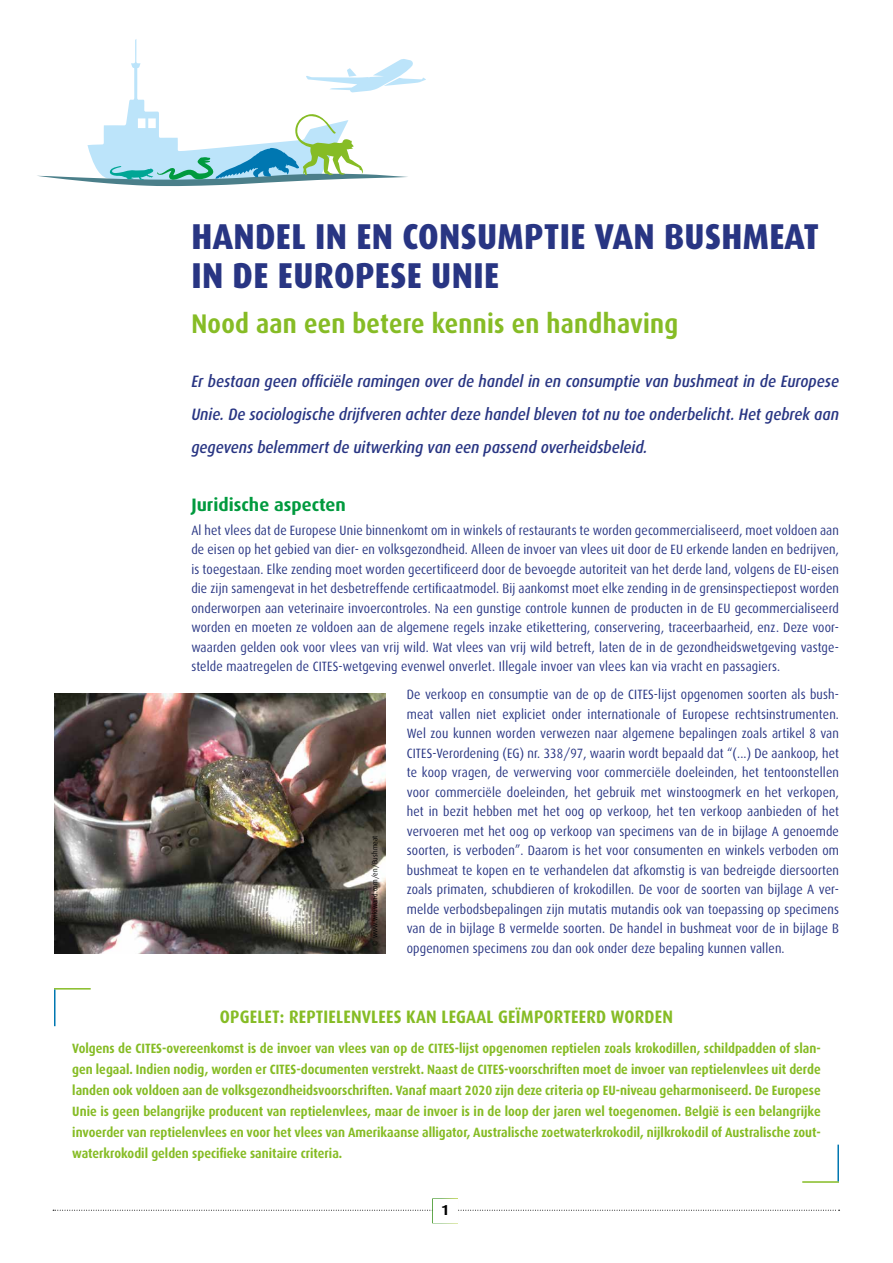
<style>
.page{position:relative;width:893px;height:1263px;background:#fff}
.page>*{position:absolute;margin:0;border:0;box-sizing:border-box;transform-origin:0 0}
.body{font:800 36px/39px "Dax";letter-spacing:.01em;color:#283583;scale:.9 1}
.body-2{font:700 27px "Dax";letter-spacing:.01em;color:#86bc25;scale:.9 1}
.vert-exergue{font:700 18px "Dax";letter-spacing:.01em;color:#86bc25;scale:.9 1}
.intertitre{font:700 18px "Dax";color:#009a3e}
.body-3{font:italic 500 16.5px/33px "Dax";color:#283583;text-align:justify;scale:.9 1}
.t1{font:700 14.4px "Dax";color:#000}
.body-4{font:13.5px/19.5px "Dax";letter-spacing:.01em;color:#283583;text-align:justify;scale:.9 1}
.vert-exergue-2{font:700 13.5px/21px "Dax";color:#86bc25;text-align:justify;scale:.9 1}
.body-5{font:7.5px "Dax";letter-spacing:.01em;color:#000;scale:.9 1}
</style>
<div class="page">
<svg style="left:37px;top:39px;width:389px;height:148px"></svg>
<svg style="left:53px;top:1210px;width:787px;height:1px"></svg>
<div style="left:432px;top:1198px;width:26px;height:25px;background:#fff;border:1px solid #fff"></div>
<hr style="left:54px;top:988px;width:37px;height:1px;background:#86bc25">
<hr style="left:54px;top:989px;width:2px;height:37px;background:#0077b1">
<hr style="left:802px;top:1181px;width:37px;height:2px;background:#86bc25">
<hr style="left:837px;top:1144px;width:2px;height:37px;background:#0077b1">
<img style="left:54px;top:693px;width:332px;height:260px">
<p class="body" style="left:191px;top:218px;width:699px">HANDEL IN EN CONSUMPTIE VAN BUSHMEAT<br>IN DE EUROPESE UNIE</p>
<p class="body-2" style="left:191px;top:308px;width:543px">Nood aan een betere kennis en handhaving</p>
<p class="body-3" style="left:191px;top:365px;width:721px">Er bestaan geen officiële ramingen over de handel in en consumptie van bushmeat in de Europese Unie. De sociologische drijfveren achter deze handel bleven tot nu toe onderbelicht. Het gebrek aan gegevens belemmert de uitwerking van een passend overheidsbeleid.</p>
<p class="intertitre" style="left:191px;top:495px;width:156px">Juridische aspecten</p>
<p class="body-4" style="left:191px;top:520px;width:721px">Al het vlees dat de Europese Unie binnenkomt om in winkels of restaurants te worden gecommercialiseerd, moet voldoen aan de eisen op het gebied van dier- en volksgezondheid. Alleen de invoer van vlees uit door de EU erkende landen en bedrijven, is toegestaan. Elke zending moet worden gecertificeerd door de bevoegde autoriteit van het derde land, volgens de EU-eisen die zijn samengevat in het desbetreffende certificaatmodel. Bij aankomst moet elke zending in de grensinspectiepost worden onderworpen aan veterinaire invoercontroles. Na een gunstige controle kunnen de producten in de EU gecommercialiseerd worden en moeten ze voldoen aan de algemene regels inzake etikettering, conservering, traceerbaarheid, enz. Deze voor&shy;waarden gelden ook voor vlees van vrij wild. Wat vlees van vrij wild betreft, laten de in de gezondheidswetgeving vastge&shy;stelde maatregelen de CITES-wetgeving evenwel onverlet. Illegale invoer van vlees kan via vracht en passagiers.</p>
<p class="body-4" style="left:407px;top:685px;width:482px">De verkoop en consumptie van de op de CITES-lijst opgenomen soorten als bush&shy;meat vallen niet expliciet onder internationale of Europese rechtsinstrumenten.<br>Wel zou kunnen worden verwezen naar algemene bepalingen zoals artikel 8 van CITES-Verordening (EG) nr. 338/97, waarin wordt bepaald dat “(...) De aankoop, het te koop vragen, de verwerving voor commerciële doeleinden, het tentoonstellen voor commerciële doeleinden, het gebruik met winstoogmerk en het verkopen, het in bezit hebben met het oog op verkoop, het ten verkoop aanbieden of het vervoeren met het oog op verkoop van specimens van de in bijlage A genoemde soorten, is verboden”. Daarom is het voor consumenten en winkels verboden om bushmeat te kopen en te verhandelen dat afkomstig is van bedreigde diersoorten zoals primaten, schubdieren of krokodillen. De voor de soorten van bijlage A ver&shy;melde verbodsbepalingen zijn mutatis mutandis ook van toepassing op specimens van de in bijlage B vermelde soorten. De handel in bushmeat voor de in bijlage B opgenomen specimens zou dan ook onder deze bepaling kunnen vallen.</p>
<p class="body-5" style="left:371px;top:946px;width:124px;rotate:-90deg">© www.wikiwand.com/en/Bushmeat</p>
<p class="vert-exergue" style="left:220px;top:1007px;width:505px">OPGELET: REPTIELENVLEES KAN LEGAAL GEÏMPORTEERD WORDEN</p>
<p class="vert-exergue-2" style="left:72px;top:1037px;width:833px">Volgens de CITES-overeenkomst is de invoer van vlees van op de CITES-lijst opgenomen reptielen zoals krokodillen, schildpadden of slan&shy;gen legaal. Indien nodig, worden er CITES-documenten verstrekt. Naast de CITES-voorschriften moet de invoer van reptielenvlees uit derde landen ook voldoen aan de volksgezondheidsvoorschriften. Vanaf maart 2020 zijn deze criteria op EU-niveau geharmoniseerd. De Europese Unie is geen belangrijke producent van reptielenvlees, maar de invoer is in de loop der jaren wel toegenomen. België is een belangrijke invoerder van reptielenvlees en voor het vlees van Amerikaanse alligator, Australische zoetwaterkrokodil, nijlkrokodil of Australische zout&shy;waterkrokodil gelden specifieke sanitaire criteria.</p>
<p class="t1" style="left:441px;top:1202px;width:10px">1</p>
</div>
